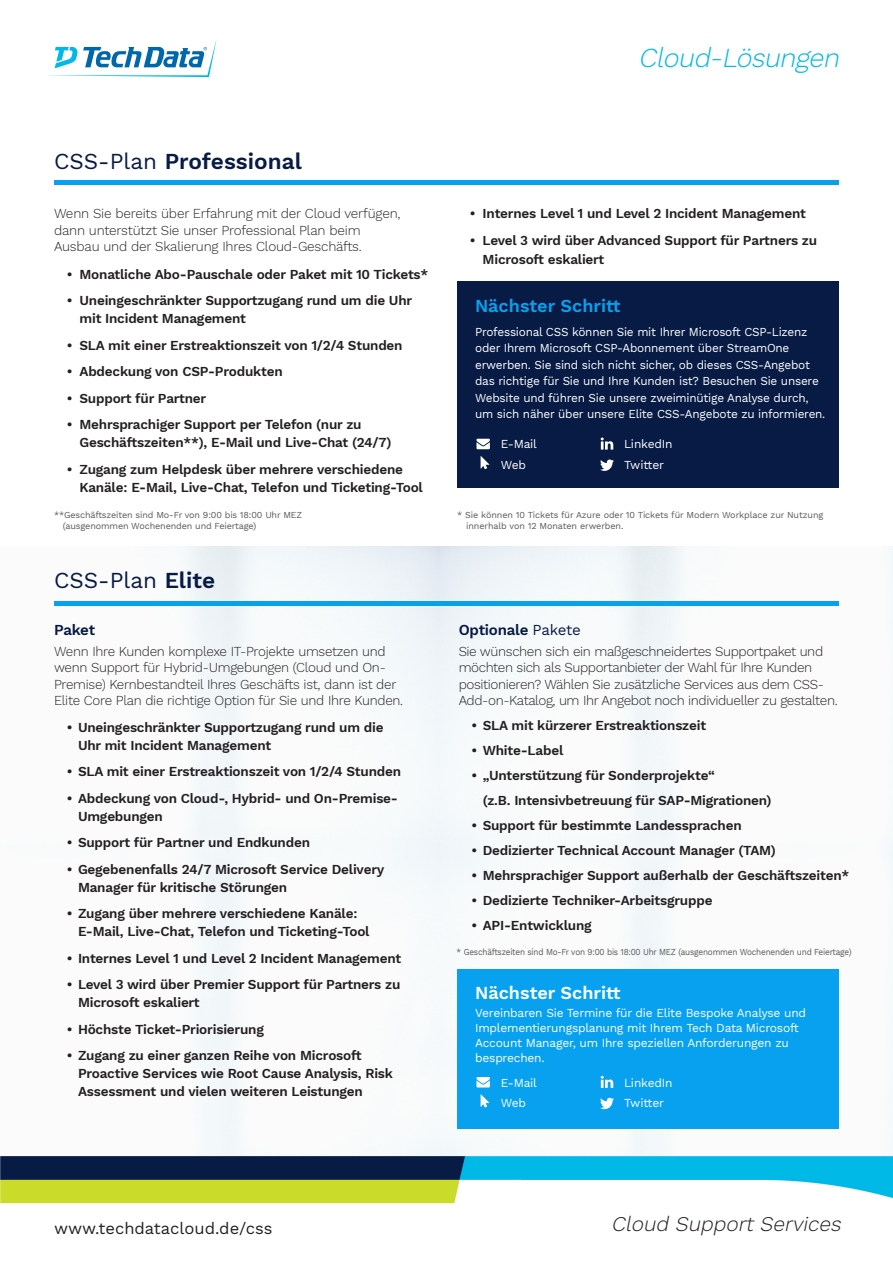
<style>
.page{position:relative;width:893px;height:1263px;background:#fff}
.page>*{position:absolute;margin:0;border:0;box-sizing:border-box;transform-origin:0 0}
.t1{font:italic 300 27px "Work Sans";color:#00b9e7}
.t2{font:600 22.5px "Work Sans";color:#071b44}
.t3{font:22.5px "Work Sans";color:#071b44}
.t4{font:italic 300 20.85px "Work Sans";color:#231f20}
.t5{font:600 18px "Work Sans";color:#fff}
.t6{font:600 18px "Work Sans";color:#08a1ef}
.t7{font:16.5px "Work Sans";color:#231f20}
.t8{font:600 15px "Work Sans";letter-spacing:-.015em;color:#071b44}
.t9{font:600 13.5px/18px "Work Sans";letter-spacing:-.015em;color:#231f20}
.t10{font:300 13.5px/16.5px "Work Sans";letter-spacing:-.025em;color:#231f20}
.t11{font:12px/16.5px "Work Sans";letter-spacing:-.02em;color:#fff}
.t12{font:9px/10.8px "Work Sans";letter-spacing:-.015em;color:#57585a}
.t13{font:9px "Work Sans";letter-spacing:-.015em;color:#57585a;scale:.91 1}
.s1{font-weight:400}
.s2{font-weight:600}
.s3{font-size:27.9px;color:#00b9e8}
</style>
<div class="page">
<img style="left:54px;top:547px;width:839px;height:609px">
<div style="left:54px;top:180px;width:785px;height:5px;background:#08a1ef"></div>
<div style="left:457px;top:969px;width:382px;height:159px;background:#08a1ef"></div>
<hr style="left:54px;top:602px;width:785px;height:4px;background:#08a1ef">
<div style="left:457px;top:281px;width:382px;height:206px;background:#071b44"></div>
<img style="left:0;top:1156px;width:893px;height:48px">
<svg style="left:49px;top:41px;width:167px;height:36px"></svg>
<svg style="left:476px;top:439px;width:14px;height:10px"></svg>
<svg style="left:481px;top:456px;width:8px;height:13px"></svg>
<svg style="left:600px;top:459px;width:14px;height:12px"></svg>
<svg style="left:601px;top:437px;width:12px;height:13px"></svg>
<svg style="left:476px;top:1077px;width:14px;height:10px"></svg>
<svg style="left:481px;top:1094px;width:8px;height:13px"></svg>
<svg style="left:600px;top:1098px;width:14px;height:11px"></svg>
<svg style="left:601px;top:1076px;width:12px;height:12px"></svg>
<p class="t1" style="left:638px;top:42px;width:209px">Cloud-Lösungen</p>
<p class="t2" style="left:54px;top:148px;width:249px"><span class="s1">CSS-Plan</span> Professional</p>
<p class="t10" style="left:54px;top:206px;width:348px">Wenn Sie bereits über Erfahrung mit der Cloud verfügen, dann unterstützt Sie unser Professional Plan beim<br>Ausbau und der Skalierung Ihres Cloud-Geschäfts.</p>
<p class="t9" style="left:67px;top:266px;width:363px">• Monatliche Abo-Pauschale oder Paket mit 10 Tickets*</p>
<p class="t9" style="left:79px;top:292px;width:334px;text-indent:-13px">• Uneingeschränkter Supportzugang rund um die Uhr mit Incident Management</p>
<p class="t9" style="left:67px;top:337px;width:337px">• SLA mit einer Erstreaktionszeit von 1/2/4 Stunden</p>
<p class="t9" style="left:67px;top:363px;width:217px">• Abdeckung von CSP-Produkten</p>
<p class="t9" style="left:67px;top:390px;width:141px">• Support für Partner</p>
<p class="t9" style="left:79px;top:416px;width:313px;text-indent:-13px">• Mehrsprachiger Support per Telefon (nur zu<br>Geschäftszeiten**), E-Mail und Live-Chat (24/7)</p>
<p class="t9" style="left:79px;top:461px;width:345px;text-indent:-13px">• Zugang zum Helpdesk über mehrere verschiedene<br>Kanäle: E-Mail, Live-Chat, Telefon und Ticketing-Tool</p>
<p class="t12" style="left:63px;top:510px;width:241px;text-indent:-9px">**Geschäftszeiten sind Mo-Fr von 9:00 bis 18:00 Uhr MEZ (ausgenommen Wochenenden und Feiertage)</p>
<p class="t3" style="left:54px;top:567px;width:163px">CSS-Plan <span class="s2">Elite</span></p>
<p class="t8" style="left:54px;top:621px;width:43px">Paket</p>
<p class="t10" style="left:54px;top:643px;width:351px">Wenn Ihre Kunden komplexe IT-Projekte umsetzen und wenn Support für Hybrid-Umgebungen (Cloud und On-Premise) Kernbestandteil Ihres Geschäfts ist, dann ist der Elite Core Plan die richtige Option für Sie und Ihre Kunden.</p>
<p class="t9" style="left:78px;top:719px;width:307px;text-indent:-11px">• Uneingeschränkter Supportzugang rund um die<br>Uhr mit Incident Management</p>
<p class="t9" style="left:67px;top:763px;width:336px">• SLA mit einer Erstreaktionszeit von 1/2/4 Stunden</p>
<p class="t9" style="left:78px;top:790px;width:321px;text-indent:-11px">• Abdeckung von Cloud-, Hybrid- und On-Premise-<br>Umgebungen</p>
<p class="t9" style="left:67px;top:834px;width:245px">• Support für Partner und Endkunden</p>
<p class="t9" style="left:78px;top:861px;width:308px;text-indent:-11px">• Gegebenenfalls 24/7 Microsoft Service Delivery<br>Manager für kritische Störungen</p>
<p class="t9" style="left:78px;top:905px;width:293px;text-indent:-11px">• Zugang über mehrere verschiedene Kanäle:<br>E-Mail, Live-Chat, Telefon und Ticketing-Tool</p>
<p class="t9" style="left:67px;top:950px;width:336px">• Internes Level 1 und Level 2 Incident Management</p>
<p class="t9" style="left:78px;top:976px;width:324px;text-indent:-11px">• Level 3 wird über Premier Support für Partners zu<br>Microsoft eskaliert</p>
<p class="t9" style="left:67px;top:1021px;width:199px">• Höchste Ticket-Priorisierung</p>
<p class="t9" style="left:78px;top:1047px;width:317px;text-indent:-11px">• Zugang zu einer ganzen Reihe von Microsoft<br>Proactive Services wie Root Cause Analysis, Risk<br>Assessment und vielen weiteren Leistungen</p>
<p class="t9" style="left:470px;top:205px;width:338px">• Internes Level 1 und Level 2 Incident Management</p>
<p class="t9" style="left:483px;top:231px;width:336px;line-height:19.5px;text-indent:-13px">• Level 3 wird über Advanced Support für Partners zu<br>Microsoft eskaliert</p>
<p class="t6" style="left:475px;top:295px;width:147px">Nächster Schritt</p>
<p class="t11" style="left:475px;top:324px;width:352px">Professional CSS können Sie mit Ihrer Microsoft CSP-Lizenz oder Ihrem Microsoft CSP-Abonnement über StreamOne erwerben. Sie sind sich nicht sicher, ob dieses CSS-Angebot das richtige für Sie und Ihre Kunden ist? Besuchen Sie unsere Website und führen Sie unsere zweiminütige Analyse durch, um sich näher über unsere Elite CSS-Angebote zu informieren.</p>
<p class="t11" style="left:501px;top:436px;width:38px">E-Mail</p>
<p class="t11" style="left:501px;top:457px;width:27px">Web</p>
<p class="t11" style="left:624px;top:436px;width:50px">LinkedIn</p>
<p class="t11" style="left:624px;top:457px;width:42px">Twitter</p>
<p class="t12" style="left:466px;top:510px;width:359px;text-indent:-9px">* Sie können 10 Tickets für Azure oder 10 Tickets für Modern Workplace zur Nutzung innerhalb von 12 Monaten erwerben.</p>
<p class="t8" style="left:459px;top:621px;width:124px">Optionale <span class="s1">Pakete</span></p>
<p class="t10" style="left:459px;top:643px;width:380px">Sie wünschen sich ein maßgeschneidertes Supportpaket und möchten sich als Supportanbieter der Wahl für Ihre Kunden positionieren? Wählen Sie zusätzliche Services aus dem CSS-Add-on-Katalog, um Ihr Angebot noch individueller zu gestalten.</p>
<p class="t9" style="left:471px;top:717px;width:236px">• SLA mit kürzerer Erstreaktionszeit</p>
<p class="t9" style="left:471px;top:742px;width:93px">• White-Label</p>
<p class="t9" style="left:471px;top:767px;width:245px">• „Unterstützung für Sonderprojekte“</p>
<p class="t9" style="left:483px;top:792px;width:290px">(z.B. Intensivbetreuung für SAP-Migrationen)</p>
<p class="t9" style="left:471px;top:817px;width:272px">• Support für bestimmte Landessprachen</p>
<p class="t9" style="left:471px;top:842px;width:306px">• Dedizierter Technical Account Manager (TAM)</p>
<p class="t9" style="left:471px;top:867px;width:379px">• Mehrsprachiger Support außerhalb der Geschäftszeiten*</p>
<p class="t9" style="left:471px;top:892px;width:243px">• Dedizierte Techniker-Arbeitsgruppe</p>
<p class="t9" style="left:471px;top:917px;width:122px">• API-Entwicklung</p>
<p class="t13" style="left:457px;top:947px;width:435px">* Geschäftszeiten sind Mo-Fr von 9:00 bis 18:00 Uhr MEZ (ausgenommen Wochenenden und Feiertage)</p>
<p class="t5" style="left:475px;top:982px;width:147px">Nächster Schritt</p>
<p class="t11" style="left:475px;top:1006px;width:332px;line-height:15px">Vereinbaren Sie Termine für die Elite Bespoke Analyse und Implementierungsplanung mit Ihrem Tech Data Microsoft Account Manager, um Ihre speziellen Anforderungen zu besprechen.</p>
<p class="t11" style="left:501px;top:1075px;width:38px">E-Mail</p>
<p class="t11" style="left:501px;top:1095px;width:27px">Web</p>
<p class="t11" style="left:624px;top:1075px;width:50px">LinkedIn</p>
<p class="t11" style="left:624px;top:1095px;width:42px">Twitter</p>
<p class="t7" style="left:54px;top:1219px;width:220px">www.techdatacloud.de/css</p>
<p class="t4" style="left:381px;top:1211px;width:466px"><span class="s3">Cloud Solutions</span> Cloud Support Services</p>
</div>
